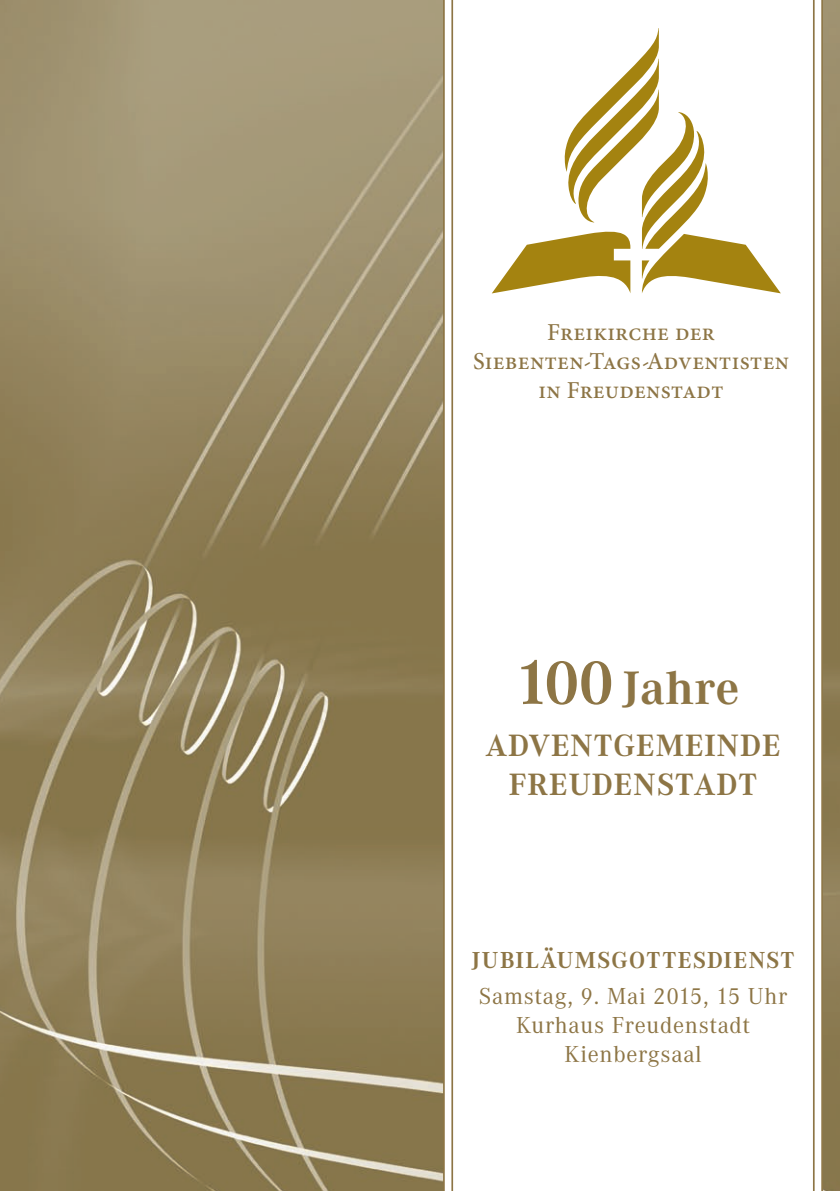
<style>
.page{position:relative;width:840px;height:1191px;background:#fff}
.page>*{position:absolute;margin:0;border:0;box-sizing:border-box;transform-origin:0 0}
.t1{font:700 48.8px "Corporate A";letter-spacing:.01em;color:#8d7545}
.t2{font:700 32px/38.4px "Corporate A";letter-spacing:.03em;color:#8d7545;text-align:center}
.t3{font:500 24.4px/29.2px "Minion Pro";letter-spacing:.01em;color:#8d7545;text-align:center}
.t4{font:24px/28.8px "Corporate A";letter-spacing:.03em;color:#8d7545;text-align:center}
.t5{font:700 24px "Corporate A";letter-spacing:.05em;color:#8d7545}
.s1{font-size:65px}
</style>
<div class="page">
<img style="left:0;top:0;width:839px;height:1191px">
<svg style="left:442px;top:0;width:381px;height:1191px"></svg>
<svg style="left:451px;top:0;width:363px;height:1191px"></svg>
<svg style="left:491px;top:28px;width:289px;height:265px"></svg>
<svg style="left:584px;top:362px;width:6px;height:4px"></svg>
<svg style="left:642px;top:362px;width:6px;height:4px"></svg>
<p class="t3" style="left:473px;top:317px;width:317px">Freikirche der<br>Siebenten Tags Adventisten in Freudenstadt</p>
<h1 class="t1" style="left:514px;top:661px;width:226px"><span class="s1">100</span> Jahre</h1>
<h2 class="t2" style="left:485px;top:727px;width:296px">ADVENT-GEMEINDE<br>FREUDENSTADT</h2>
<p class="t5" style="left:471px;top:947px;width:324px">JUBILÄUMSGOTTESDIENST</p>
<p class="t4" style="left:478px;top:982px;width:309px">Samstag, 9. Mai 2015, 15 Uhr<br>Kurhaus Freudenstadt<br>Kienbergsaal</p>
</div>
